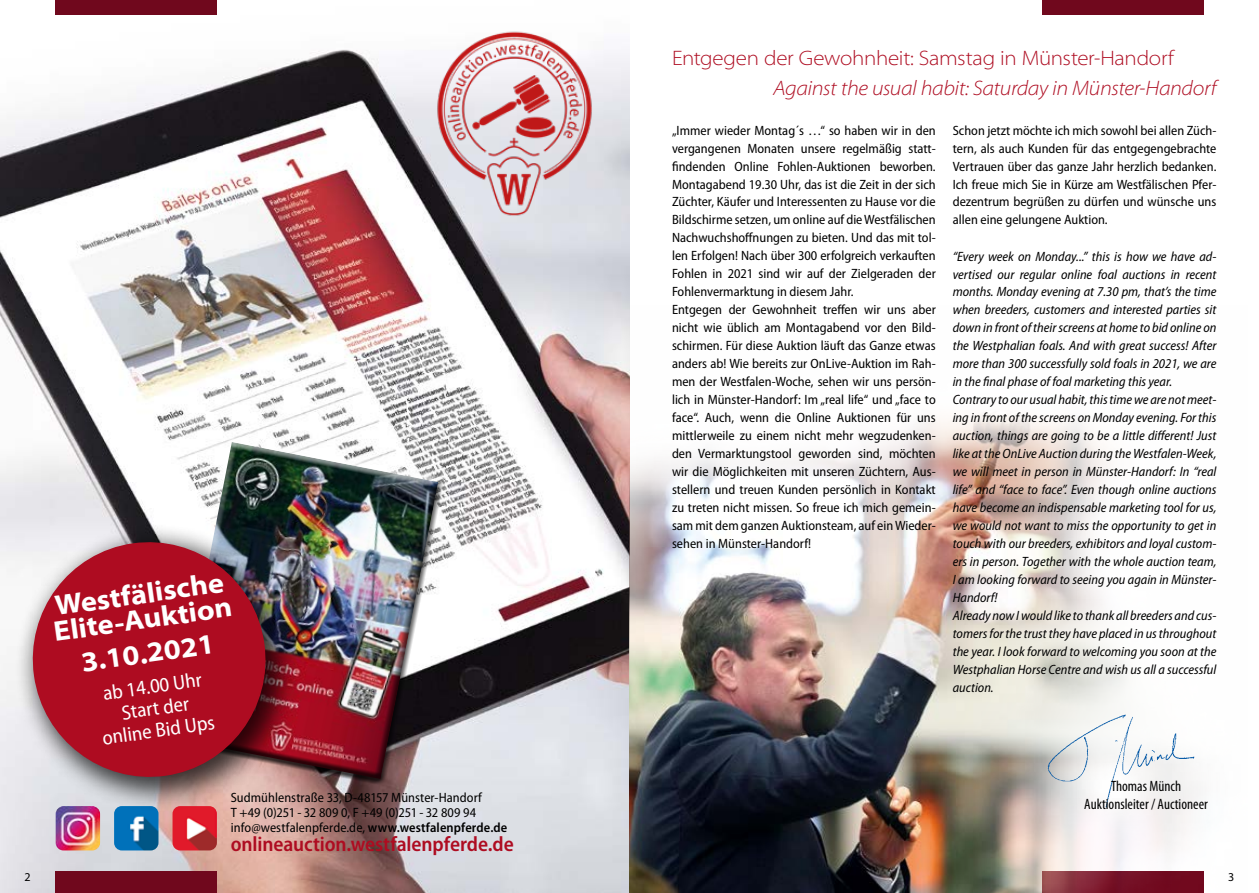
<style>
.page{position:relative;width:1259px;height:893px;background:#fff}
.page>*{position:absolute;margin:0;border:0;box-sizing:border-box;transform-origin:0 0}
.t1{font:700 semi-expanded 28.35px/25.2px "Myriad Pro";color:#fff}
.t2{font:300 semi-expanded 21px "Myriad Pro";letter-spacing:-.015em;color:#ae0c21}
.t3{font:italic 300 semi-expanded 21px "Myriad Pro";letter-spacing:-.015em;color:#ae0c21}
.t4{font:600 semi-condensed 21px "Myriad Pro";letter-spacing:-.005em;color:#ae0c21}
.t5{font:semi-condensed 20.55px/22px "Myriad Pro";color:#fff;text-align:center}
.t6{font:condensed 15px/18px "Myriad Pro";color:#000;text-align:center}
.t7{font:semi-condensed 13.5px/18px "Myriad Pro";color:#000}
.t8{font:italic semi-condensed 13.5px/18px "Myriad Pro";color:#000}
.t9{font:12px "Myriad Pro";color:#000}
.s1{font-weight:600}
</style>
<div class="page">
<img style="left:0;top:49px;width:629px;height:844px">
<img style="left:421px;top:31px;width:187px;height:193px">
<div style="left:55px;top:0;width:162px;height:15px;background:#70081d"></div>
<div style="left:55px;top:872px;width:162px;height:21px;background:#70081d"></div>
<div style="left:1042px;top:0;width:161px;height:15px;background:#70081d"></div>
<img style="left:56px;top:813px;width:44px;height:37px">
<img style="left:114px;top:813px;width:44px;height:37px">
<img style="left:172px;top:813px;width:45px;height:37px">
<img style="left:168px;top:437px;width:277px;height:350px">
<div style="left:14px;top:523px;width:287px;height:290px;background:#000;opacity:.75"></div>
<svg style="left:26px;top:535px;width:246px;height:249px;background:#a93544"></svg>
<img style="left:629px;top:305px;width:575px;height:588px">
<img style="left:1029px;top:705px;width:175px;height:104px">
<h1 class="t1" style="left:49px;top:593px;width:181px;rotate:-8deg">Westfälische<br>Elite-Auktion</h1>
<h1 class="t1" style="left:79px;top:649px;width:136px;rotate:-8deg">3.10.2021</h1>
<h3 class="t5" style="left:95px;top:683px;width:115px;rotate:-8deg">ab 14.00 Uhr<br>Start der online Bid Ups</h3>
<p class="t7" style="left:231px;top:789px;width:278px;line-height:15px">Sudmühlenstraße 33, D-48157 Münster-Handorf<br>T +49 (0)251 - 32 809 0, F +49 (0)251 - 32 809 94 info@westfalenpferde.de, <span class="s1">www.westfalenpferde.de</span></p>
<h2 class="t4" style="left:231px;top:830px;width:284px">onlineauction.westfalenpferde.de</h2>
<h2 class="t2" style="left:672px;top:45px;width:503px">Entgegen der Gewohnheit: Samstag in Münster-Handorf</h2>
<h2 class="t3" style="left:773px;top:75px;width:444px">Against the usual habit: Saturday in Münster-Handorf</h2>
<p class="t7" style="left:952px;top:121px;width:265px;text-align:justify">Schon jetzt möchte ich mich sowohl bei allen Züch&shy;tern, als auch Kunden für das entgegengebrachte Vertrauen über das ganze Jahr herzlich bedanken.<br>Ich freue mich Sie in Kürze am Westfälischen Pfer&shy;dezentrum begrüßen zu dürfen und wünsche uns allen eine gelungene Auktion.</p>
<p class="t8" style="left:952px;top:247px;width:265px">“Every week on Monday...” this is how we have ad&shy;vertised our regular online foal auctions in recent months. Monday evening at 7.30 pm, that’s the time when breeders, customers and interested parties sit down in front of their screens at home to bid online on the Westphalian foals. And with great success! After more than 300 successfully sold foals in 2021, we are in the final phase of foal marketing this year.<br>Contrary to our usual habit, this time we are not meet&shy;ing in front of the screens on Monday evening. For this auction, things are going to be a little different! Just like at the OnLive Auction during the Westfalen-Week, we will meet in person in Münster-Handorf: In “real life” and “face to face”. Even though online auctions have become an indispensable marketing tool for us, we would not want to miss the opportunity to get in touch with our breeders, exhibitors and loyal custom&shy;ers in person. Together with the whole auction team, I am looking forward to seeing you again in Münster-Handorf!<br>Already now I would like to thank all breeders and cus&shy;tomers for the trust they have placed in us throughout the year. I look forward to welcoming you soon at the Westphalian Horse Centre and wish us all a successful auction.</p>
<p class="t7" style="left:672px;top:121px;width:265px">„Immer wieder Montag´s …“ so haben wir in den vergangenen Monaten unsere regelmäßig statt&shy;findenden Online Fohlen-Auktionen beworben.<br>Montagabend 19.30 Uhr, das ist die Zeit in der sich Züchter, Käufer und Interessenten zu Hause vor die Bildschirme setzen, um online auf die Westfälischen Nachwuchshoffnungen zu bieten. Und das mit tol&shy;len Erfolgen! Nach über 300 erfolgreich verkauften Fohlen in 2021 sind wir auf der Zielgeraden der Fohlenvermarktung in diesem Jahr.<br>Entgegen der Gewohnheit treffen wir uns aber nicht wie üblich am Montagabend vor den Bild&shy;schirmen. Für diese Auktion läuft das Ganze etwas anders ab! Wie bereits zur OnLive-Auktion im Rah&shy;men der Westfalen-Woche, sehen wir uns persön&shy;lich in Münster-Handorf: Im „real life“ und „face to face“. Auch, wenn die Online Auktionen für uns mittlerweile zu einem nicht mehr wegzudenken&shy;den Vermarktungstool geworden sind, möchten wir die Möglichkeiten mit unseren Züchtern, Aus&shy;stellern und treuen Kunden persönlich in Kontakt zu treten nicht missen. So freue ich mich gemein&shy;sam mit dem ganzen Auktionsteam, auf ein Wieder&shy;sehen in Münster-Handorf!</p>
<p class="t6" style="left:1084px;top:777px;width:125px">Thomas Münch<br>Auktionsleiter / Auctioneer</p>
<p class="t9" style="left:25px;top:869px;width:8px">2</p>
<p class="t9" style="left:1228px;top:869px;width:8px">3</p>
</div>
